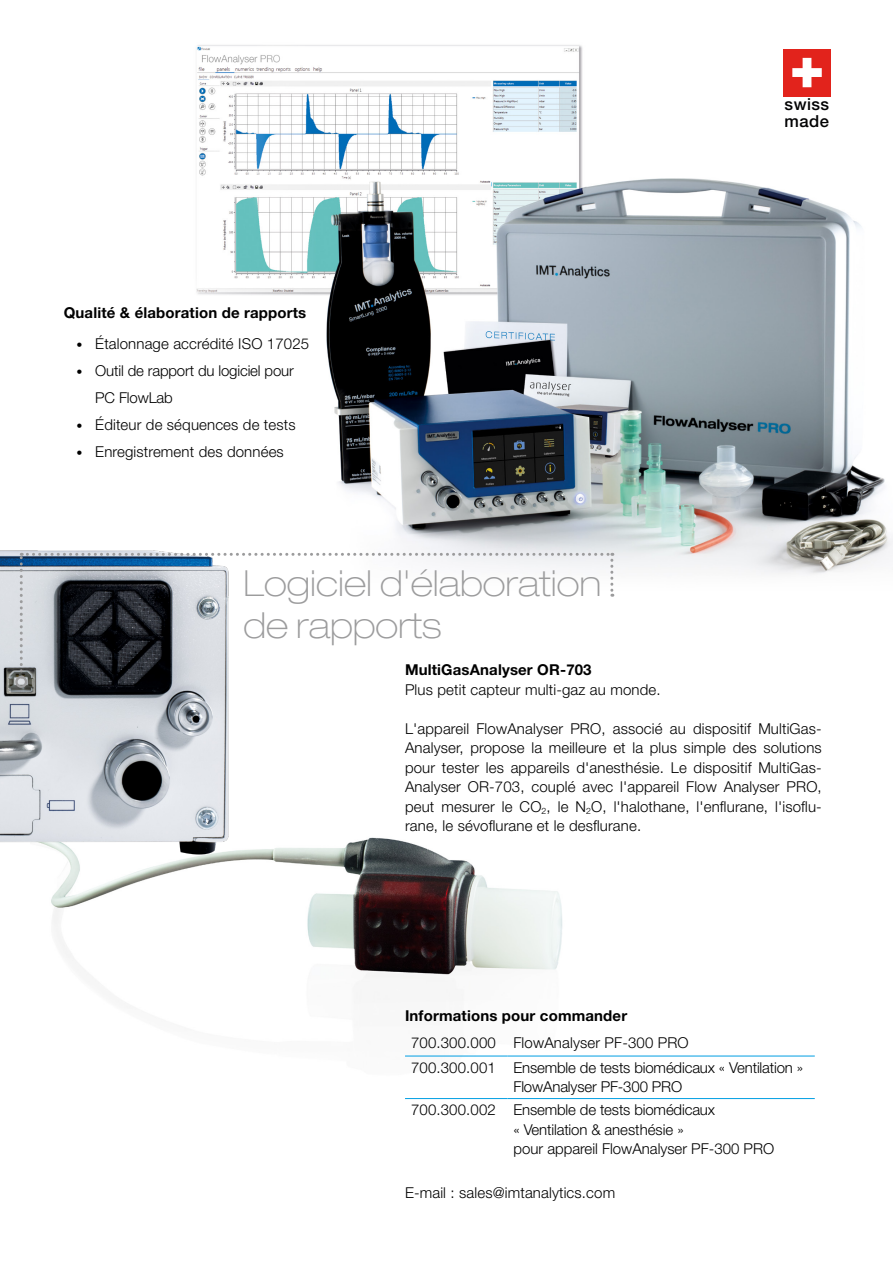
<style>
.page{position:relative;width:893px;height:1263px;background:#fff}
.page>*{position:absolute;margin:0;border:0;box-sizing:border-box;transform-origin:0 0}
.t1{font:100 expanded 36px/42px "Helvetica Neue LT Pro";color:#9c9c9d}
.t2{font:500 16.65px/17px "Helvetica Neue LT Pro";letter-spacing:.025em;color:#020203}
.t3{font:300 15px/19.5px "Helvetica Neue LT Pro";letter-spacing:.01em;color:#000}
.t4{font:300 15px/27px "Helvetica Neue LT Pro";letter-spacing:-.01em;color:#000}
.t5{font:700 15px "Helvetica Neue LT Pro";letter-spacing:.01em;color:#000}
.s1{font-size:12px}
</style>
<div class="page">
<img style="left:196px;top:45px;width:697px;height:552px">
<img style="left:51px;top:837px;width:728px;height:219px">
<img style="left:0;top:546px;width:234px;height:313px">
<svg style="left:20px;top:553px;width:593px;height:125px"></svg>
<div style="left:15px;top:676px;width:12px;height:12px;border:2px solid #9c9c9d;border-radius:50%"></div>
<div style="left:783px;top:49px;width:48px;height:47px;background:#e2231c"></div>
<svg style="left:792px;top:58px;width:30px;height:29px"></svg>
<hr style="left:405px;top:1056px;width:102px;height:1px;background:#009ee3">
<hr style="left:507px;top:1056px;width:308px;height:1px;background:#009ee3">
<hr style="left:405px;top:1098px;width:102px;height:1px;background:#009ee3">
<hr style="left:507px;top:1098px;width:308px;height:1px;background:#009ee3">
<p class="t5" style="left:64px;top:303px;width:244px">Qualité &amp; élaboration de rapports</p>
<p class="t3" style="left:77px;top:334px;width:234px"><span class="s1">•</span> Étalonnage accrédité ISO 17025</p>
<p class="t4" style="left:95px;top:357px;width:200px;text-indent:-19px"><span class="s1">•</span> Outil de rapport du logiciel pour<br>PC FlowLab</p>
<p class="t3" style="left:77px;top:415px;width:221px"><span class="s1">•</span> Éditeur de séquences de tests</p>
<p class="t3" style="left:77px;top:442px;width:209px"><span class="s1">•</span> Enregistrement des données</p>
<h1 class="t1" style="left:243px;top:561px;width:359px">Logiciel d'élaboration de rapports</h1>
<p class="t2" style="left:785px;top:96px;width:46px">swiss made</p>
<p class="t5" style="left:405px;top:660px;width:188px">MultiGasAnalyser OR-703</p>
<p class="t3" style="left:405px;top:679px;width:257px">Plus petit capteur multi-gaz au monde.</p>
<p class="t3" style="left:405px;top:718px;width:418px">L'appareil FlowAnalyser PRO, associé au dispositif MultiGas-Analyser, propose la meilleure et la plus simple des solutions pour tester les appareils d'anesthésie. Le dispositif MultiGas-Analyser OR-703, couplé avec l'appareil Flow Analyser PRO, peut mesurer le CO<sub>2</sub>, le N<sub>2</sub>O, l'halothane, l'enflurane, l'isoflu&shy;rane, le sévoflurane et le desflurane.</p>
<p class="t5" style="left:405px;top:1006px;width:224px">Informations pour commander</p>
<p class="t4" style="left:411px;top:1030px;width:394px;line-height:24.5px">700.300.000 FlowAnalyser PF-300 PRO<br>700.300.001 Ensemble de tests biomédicaux « Ventilation »</p>
<p class="t4" style="left:411px;top:1075px;width:306px;line-height:23px;text-indent:102px">FlowAnalyser PF-300 PRO<br>700.300.002 Ensemble de tests biomédicaux</p>
<p class="t3" style="left:513px;top:1119px;width:262px">« Ventilation &amp; anesthésie »<br>pour appareil FlowAnalyser PF-300 PRO</p>
<p class="t3" style="left:405px;top:1183px;width:212px">E-mail : sales@imtanalytics.com</p>
</div>
